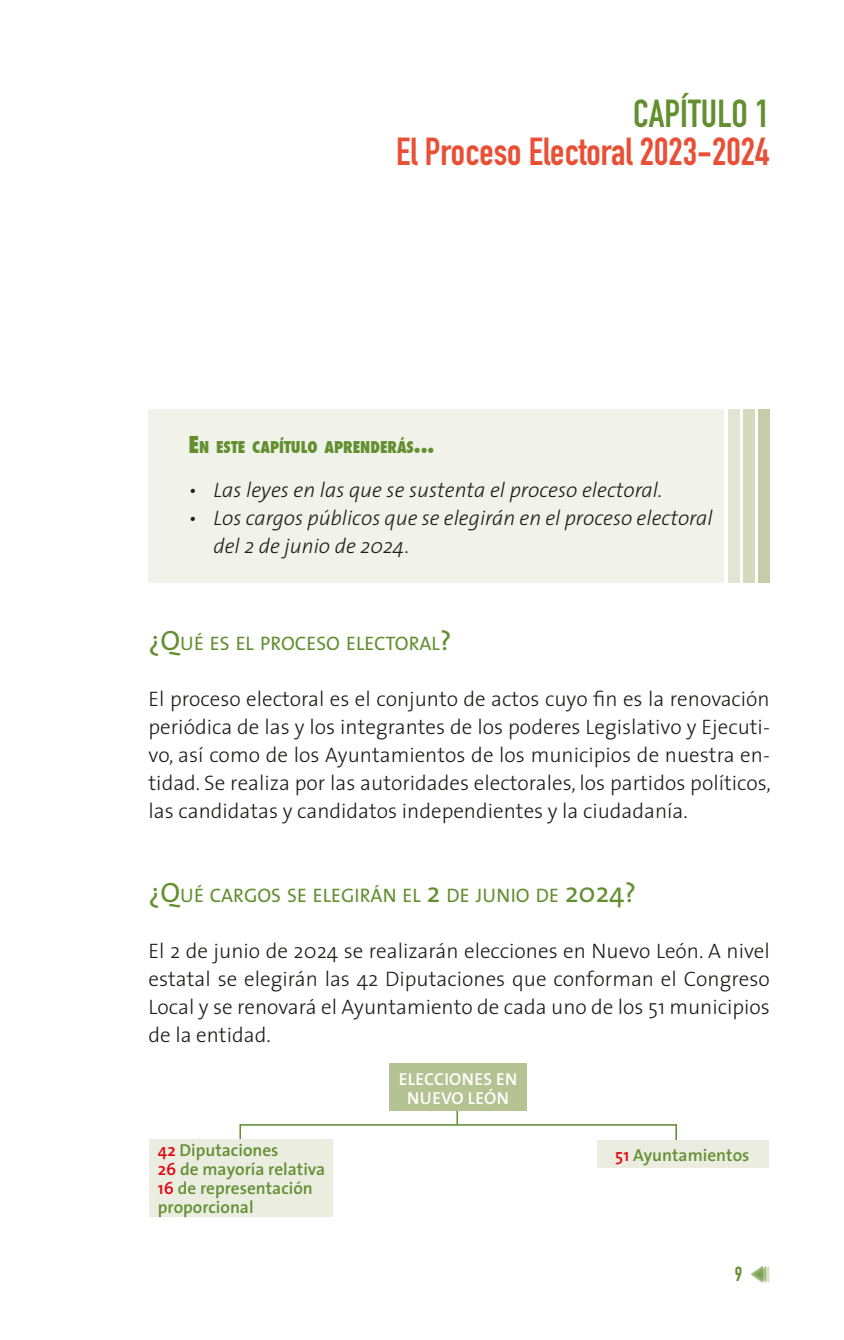
<style>
.page{position:relative;width:844px;height:1340px;background:#fff}
.page>*{position:absolute;margin:0;border:0;box-sizing:border-box;transform-origin:0 0}
.t1{font:700 38.5px "DIN Condensed";color:#e94f35}
.t2{font:700 38.5px "DIN Condensed";color:#638f31}
.t3{font:300 21px/28px "The Sans";color:#1d1d1b;text-align:justify}
.t4{font:italic 300 21px/28px "The Sans";color:#1d1d1b}
.t5{font:700 20.12px "DIN Condensed";color:#638f31}
.t6{font:19.6px "The Sans";color:#638f31}
.t7{font:600 17.32px/18.9px "The Sans";color:#638f31}
.t8{font:600 17.32px/18.9px "The Sans";letter-spacing:.015em;color:#fff;text-align:center}
.t9{font:800 condensed 15.92px "Futura";color:#638f31}
.s1{font-size:22.75px}
.s2{font-size:28px}
.s3{color:#e30614}
</style>
<div class="page">
<svg style="left:751px;top:1266px;width:18px;height:16px"></svg>
<div style="left:149px;top:410px;width:574px;height:173px;background:#f1f3ea"></div>
<div style="left:728px;top:410px;width:11px;height:173px;background:#e2e6d5"></div>
<div style="left:743px;top:410px;width:11px;height:173px;background:#d3dabe"></div>
<div style="left:758px;top:410px;width:11px;height:173px;background:#c5cea9"></div>
<div style="left:389px;top:1062px;width:138px;height:48px;background:#b5c292"></div>
<svg style="left:239px;top:1124px;width:2px;height:15px"></svg>
<div style="left:149px;top:1139px;width:183px;height:77px;background:#eaede0"></div>
<hr style="left:240px;top:1124px;width:436px;height:1px;background:#638f31">
<svg style="left:675px;top:1124px;width:1px;height:16px"></svg>
<div style="left:597px;top:1140px;width:171px;height:28px;background:#eaede0"></div>
<svg style="left:456px;top:1110px;width:2px;height:14px"></svg>
<p class="t2" style="left:633px;top:87px;width:138px">CAPÍTULO 1</p>
<p class="t1" style="left:396px;top:126px;width:374px">El Proceso Electoral 2023-2024</p>
<p class="t9" style="left:189px;top:437px;width:247px"><span class="s1">E</span>N ESTE CAPÍTULO APRENDERÁS<span class="s1">...</span></p>
<p class="t4" style="left:189px;top:475px;width:475px">• Las leyes en las que se sustenta el proceso electoral.</p>
<p class="t4" style="left:213px;top:503px;width:500px;text-indent:-25px">• Los cargos públicos que se elegirán en el proceso electoral del 2 de junio de 2024.</p>
<p class="t6" style="left:148px;top:627px;width:304px"><span class="s2">¿Q</span>UÉ ES EL PROCESO ELECTORAL<span class="s2">?</span></p>
<p class="t3" style="left:148px;top:684px;width:623px">El proceso electoral es el conjunto de actos cuyo fin es la renovación periódica de las y los integrantes de los poderes Legislativo y Ejecuti&shy;vo, así como de los Ayuntamientos de los municipios de nuestra en&shy;tidad. Se realiza por las autoridades electorales, los partidos políticos, las candidatas y candidatos independientes y la ciudadanía.</p>
<p class="t6" style="left:148px;top:879px;width:489px"><span class="s2">¿Q</span>UÉ CARGOS SE ELEGIRÁN EL <span class="s2">2</span> DE JUNIO DE <span class="s2">2024?</span></p>
<p class="t3" style="left:148px;top:936px;width:622px">El 2 de junio de 2024 se realizarán elecciones en Nuevo León. A nivel estatal se elegirán las 42 Diputaciones que conforman el Congreso Local y se renovará el Ayuntamiento de cada uno de los 51 municipios de la entidad.</p>
<p class="t7" style="left:158px;top:1140px;width:122px"><span class="s3">42</span> Diputaciones</p>
<p class="t7" style="left:158px;top:1159px;width:169px"><span class="s3">26</span> de mayoría relativa</p>
<p class="t7" style="left:158px;top:1178px;width:156px"><span class="s3">16</span> de representación proporcional</p>
<p class="t8" style="left:399px;top:1069px;width:120px">ELECCIONES EN<br>NUEVO LEÓN</p>
<p class="t7" style="left:615px;top:1144px;width:136px"><span class="s3">51</span> Ayuntamientos</p>
<p class="t5" style="left:734px;top:1260px;width:9px">9</p>
</div>
